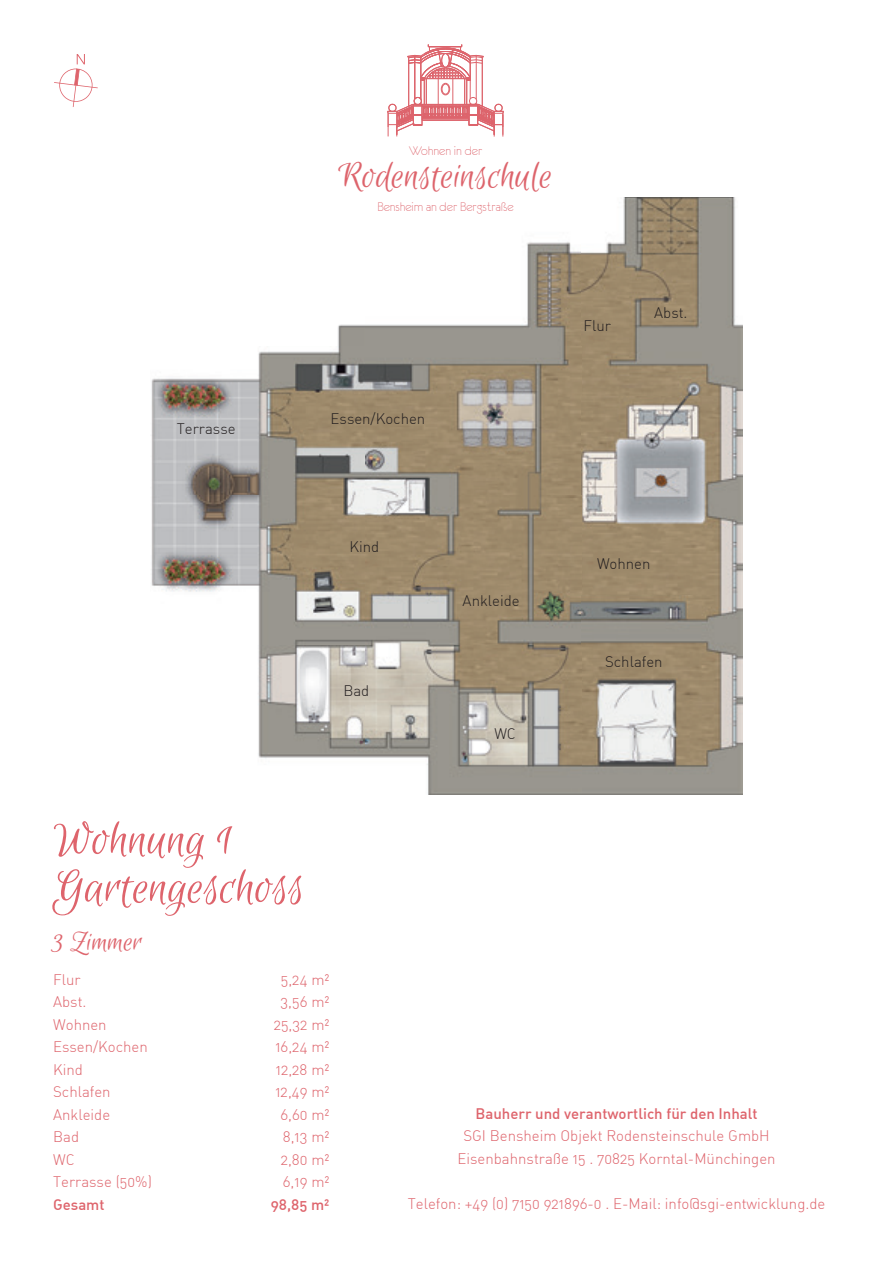
<style>
.page{position:relative;width:893px;height:1263px;background:#fff}
.page>*{position:absolute;margin:0;border:0;box-sizing:border-box;transform-origin:0 0}
.t1{font:52.5px/48px "Euphoria Script";color:#de646c}
.t2{font:40.95px "Euphoria Script";color:#dd646c}
.t3{font:30px "Euphoria Script";color:#de646c}
.t4{font:300 15px/22.5px "DIN Alternate";color:#de646c}
.t5{font:300 15px "DIN Alternate";color:#231f20}
.t6{font:500 15px "DIN Alternate";color:#de646c}
.t7{font:14.25px "Eurofurencelight";color:#dd646c}
</style>
<div class="page">
<svg style="left:54px;top:54px;width:44px;height:53px"></svg>
<img style="left:151px;top:197px;width:592px;height:597px">
<svg style="left:387px;top:45px;width:117px;height:92px"></svg>
<p class="t7" style="left:409px;top:144px;width:75px">Wohnen in der</p>
<h2 class="t2" style="left:339px;top:153px;width:215px">Rodensteinschule</h2>
<p class="t5" style="left:177px;top:419px;width:60px">Terrasse</p>
<p class="t7" style="left:377px;top:199px;width:138px">Bensheim an der Bergstraße</p>
<p class="t5" style="left:331px;top:409px;width:96px">Essen/Kochen</p>
<p class="t5" style="left:349px;top:537px;width:31px">Kind</p>
<p class="t5" style="left:343px;top:681px;width:28px">Bad</p>
<p class="t5" style="left:463px;top:591px;width:59px">Ankleide</p>
<p class="t5" style="left:494px;top:725px;width:23px">WC</p>
<p class="t5" style="left:584px;top:317px;width:29px">Flur</p>
<p class="t5" style="left:654px;top:303px;width:35px">Abst.</p>
<p class="t5" style="left:597px;top:554px;width:55px">Wohnen</p>
<p class="t5" style="left:605px;top:653px;width:59px">Schlafen</p>
<h1 class="t1" style="left:53px;top:818px;width:253px">Wohnung 1<br>Gartengeschoss</h1>
<h3 class="t3" style="left:53px;top:925px;width:91px">3 Zimmer</h3>
<p class="t4" style="left:53px;top:968px;width:100px">Flur<br>Abst.<br>Wohnen<br>Essen/Kochen<br>Kind<br>Schlafen<br>Ankleide<br>Bad<br>WC<br>Terrasse (50%)</p>
<p class="t6" style="left:53px;top:1195px;width:53px">Gesamt</p>
<p class="t4" style="left:274px;top:968px;width:57px;text-align:right">5,24 m²<br>3,56 m²<br>25,32 m²<br>16,24 m²<br>12,28 m²<br>12,49 m²<br>6,60 m²<br>8,13 m²<br>2,80 m²<br>6,19 m²</p>
<p class="t6" style="left:271px;top:1195px;width:60px">98,85 m²</p>
<p class="t6" style="left:475px;top:1103px;width:284px">Bauherr und verantwortlich für den Inhalt</p>
<p class="t4" style="left:458px;top:1124px;width:319px;text-align:center">SGI Bensheim Objekt Rodensteinschule GmbH<br>Eisenbahnstraße 15 . 70825 Korntal-Münchingen</p>
<p class="t4" style="left:408px;top:1192px;width:419px">Telefon: +49 (0) 7150 921896-0 . E-Mail: info@sgi-entwicklung.de</p>
</div>
